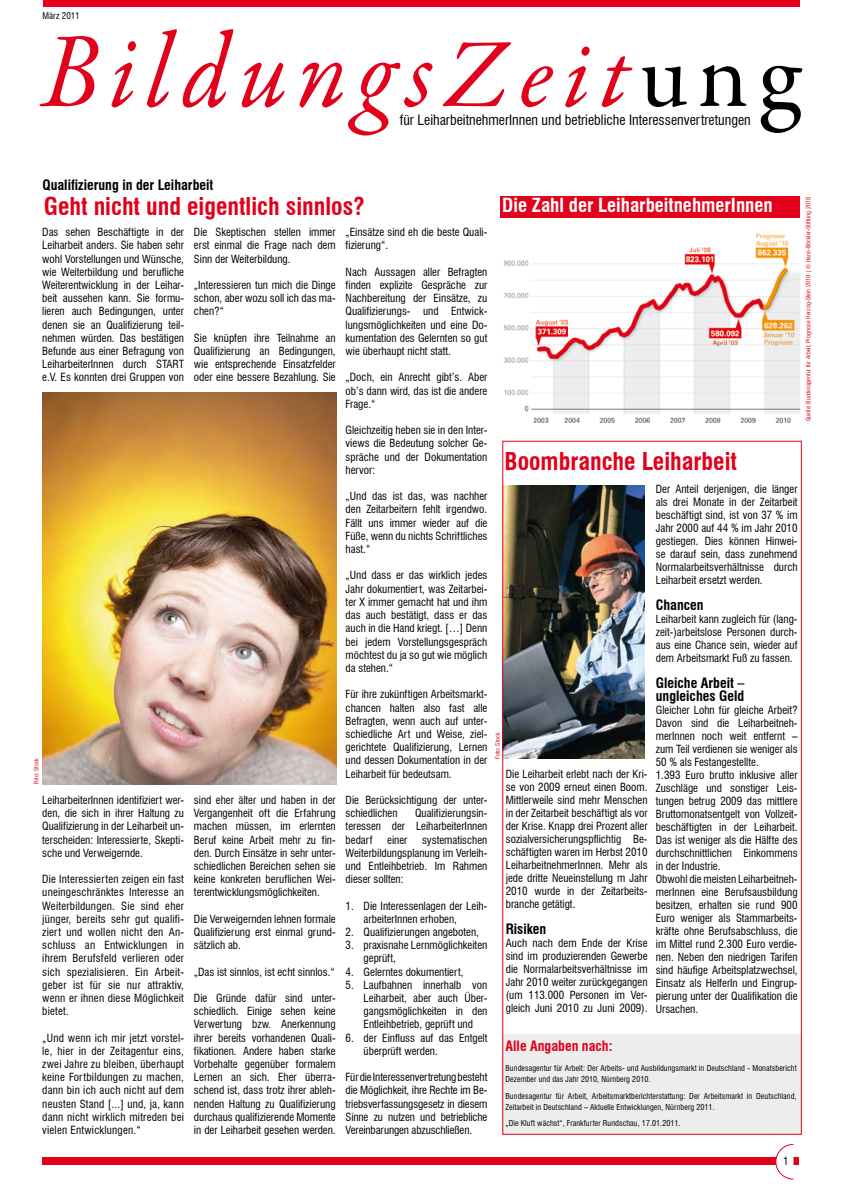
<style>
.page{position:relative;width:842px;height:1191px;background:#fff}
.page>*{position:absolute;margin:0;border:0;box-sizing:border-box;transform-origin:0 0}
.t1{font:italic 106.8px "Garamond Premr Pro";letter-spacing:.105em;color:#e2001a;scale:.92 1}
.t2{font:700 condensed 24px "Swiss 721 BT";color:#e2001a}
.t3{font:700 condensed 19px "Swiss 721 BT";color:#fff}
.t4{font:700 condensed 14px/13px "Swiss 721 BT";color:#000}
.t5{font:condensed 14px "Swiss 721 BT";color:#000}
.t6{font:700 condensed 14px "Swiss 721 BT";color:#e2001a}
.t7{font:condensed 11px/13.2px "Swiss 721 BT";color:#000;text-align:justify}
.t8{font:condensed 9px "Swiss 721 BT";color:#000}
.t9{font:condensed 8px/11px "Swiss 721 BT";letter-spacing:.01em;color:#000}
.t10{font:condensed 6px "Swiss 721 BT";letter-spacing:.01em;color:#e2001a}
.s1{font-size:98px}
.s2{font-style:normal;font-size:98px;color:#000}
</style>
<div class="page">
<div style="left:43px;top:1157px;width:756px;height:8px;background:#e2001a"></div>
<svg style="left:775px;top:1143px;width:19px;height:37px"></svg>
<img style="left:503px;top:233px;width:298px;height:190px">
<div style="left:43px;top:0;width:756px;height:7px;background:#e2001a"></div>
<div style="left:502px;top:1034px;width:299px;height:100px;background:#eceded"></div>
<img style="left:504px;top:486px;width:140px;height:272px">
<img style="left:43px;top:392px;width:293px;height:392px">
<div style="left:496px;top:217px;width:175px;height:40px;background:#fff"></div>
<div style="left:500px;top:196px;width:299px;height:21px;background:#e2001a"></div>
<p class="t8" style="left:43px;top:10px;width:39px">März 2011</p>
<h1 class="t1" style="left:43px;top:5px;width:824px">Bildungs<span class="s1">Zeit</span><span class="s2">ung</span></h1>
<p class="t5" style="left:400px;top:111px;width:352px">für LeiharbeitnehmerInnen und betriebliche Interessenvertretungen</p>
<p class="t4" style="left:43px;top:178px;width:172px">Qualifizierung in der Leiharbeit</p>
<h2 class="t2" style="left:44px;top:192px;width:323px">Geht nicht und eigentlich sinnlos?</h2>
<h3 class="t3" style="left:502px;top:194px;width:272px">Die Zahl der LeiharbeitnehmerInnen</h3>
<p class="t7" style="left:42px;top:225px;width:143px">Das sehen Beschäftigte in der Leiharbeit anders. Sie haben sehr wohl Vorstellungen und Wünsche, wie Weiterbildung und berufliche Weiterentwicklung in der Leihar&shy;beit aussehen kann. Sie formu&shy;lieren auch Bedingungen, unter denen sie an Qualifizierung teil&shy;nehmen würden. Das bestätigen Befunde aus einer Befragung von LeiharbeiterInnen durch START e.V. Es konnten drei Gruppen von</p>
<p class="t7" style="left:194px;top:225px;width:143px">Die Skeptischen stellen immer erst einmal die Frage nach dem Sinn der Weiterbildung.</p>
<p class="t7" style="left:194px;top:278px;width:143px">„Interessieren tun mich die Dinge schon, aber wozu soll ich das ma&shy;chen?“</p>
<p class="t7" style="left:194px;top:331px;width:143px">Sie knüpfen ihre Teilnahme an Qualifizierung an Bedingungen, wie entsprechende Einsatzfelder oder eine bessere Bezahlung. Sie</p>
<p class="t10" style="left:33px;top:784px;width:28px;rotate:-90deg">Foto: Stock</p>
<p class="t7" style="left:42px;top:793px;width:143px">LeiharbeiterInnen identifiziert wer&shy;den, die sich in ihrer Haltung zu Qualifizierung in der Leiharbeit un&shy;terscheiden: Interessierte, Skepti&shy;sche und Verweigernde.</p>
<p class="t7" style="left:42px;top:872px;width:143px">Die Interessierten zeigen ein fast uneingeschränktes Interesse an Weiterbildungen. Sie sind eher jünger, bereits sehr gut qualifi&shy;ziert und wollen nicht den An&shy;schluss an Entwicklungen in ihrem Berufsfeld verlieren oder sich spezialisieren. Ein Arbeit&shy;geber ist für sie nur attraktiv, wenn er ihnen diese Möglichkeit bietet.</p>
<p class="t7" style="left:42px;top:1031px;width:143px">„Und wenn ich mir jetzt vorstel&shy;le, hier in der Zeitagentur eins, zwei Jahre zu bleiben, überhaupt keine Fortbildungen zu machen, dann bin ich auch nicht auf dem neusten Stand [...] und, ja, kann dann nicht wirklich mitreden bei vielen Entwicklungen.“</p>
<p class="t7" style="left:194px;top:793px;width:143px">sind eher älter und haben in der Vergangenheit oft die Erfahrung machen müssen, im erlernten Beruf keine Arbeit mehr zu fin&shy;den. Durch Einsätze in sehr unter&shy;schiedlichen Bereichen sehen sie keine konkreten beruflichen Wei&shy;terentwicklungsmöglichkeiten.</p>
<p class="t7" style="left:194px;top:912px;width:143px">Die Verweigernden lehnen formale Qualifizierung erst einmal grund&shy;sätzlich ab.</p>
<p class="t7" style="left:194px;top:965px;width:142px">„Das ist sinnlos, ist echt sinnlos.“</p>
<p class="t7" style="left:194px;top:991px;width:143px">Die Gründe dafür sind unter&shy;schiedlich. Einige sehen keine Verwertung bzw. Anerkennung ihrer bereits vorhandenen Quali&shy;fikationen. Andere haben starke Vorbehalte gegenüber formalem Lernen an sich. Eher überra&shy;schend ist, dass trotz ihrer ableh&shy;nenden Haltung zu Qualifizierung durchaus qualifizierende Momente in der Leiharbeit gesehen werden.</p>
<p class="t7" style="left:346px;top:225px;width:143px">„Einsätze sind eh die beste Quali&shy;fizierung“.</p>
<p class="t7" style="left:346px;top:265px;width:143px">Nach Aussagen aller Befragten finden explizite Gespräche zur Nachbereitung der Einsätze, zu Qualifizierungs- und Entwick&shy;lungsmöglichkeiten und eine Do&shy;kumentation des Gelernten so gut wie überhaupt nicht statt.</p>
<p class="t7" style="left:346px;top:371px;width:143px">„Doch, ein Anrecht gibt’s. Aber ob’s dann wird, das ist die andere Frage.“</p>
<p class="t7" style="left:346px;top:423px;width:143px">Gleichzeitig heben sie in den Inter&shy;views die Bedeutung solcher Ge&shy;spräche und der Dokumentation hervor:</p>
<p class="t7" style="left:346px;top:489px;width:143px">„Und das ist das, was nachher den Zeitarbeitern fehlt irgendwo.<br>Fällt uns immer wieder auf die Füße, wenn du nichts Schriftliches hast.“</p>
<p class="t7" style="left:346px;top:569px;width:143px">„Und dass er das wirklich jedes Jahr dokumentiert, was Zeitarbei&shy;ter X immer gemacht hat und ihm das auch bestätigt, dass er das auch in die Hand kriegt. […] Denn bei jedem Vorstellungsgespräch möchtest du ja so gut wie möglich da stehen.“</p>
<p class="t7" style="left:346px;top:687px;width:143px">Für ihre zukünftigen Arbeitsmarkt&shy;chancen halten also fast alle Befragten, wenn auch auf unter&shy;schiedliche Art und Weise, ziel&shy;gerichtete Qualifizierung, Lernen und dessen Dokumentation in der Leiharbeit für bedeutsam.</p>
<p class="t7" style="left:346px;top:793px;width:143px">Die Berücksichtigung der unter&shy;schiedlichen</p>
<h2 class="t2" style="left:505px;top:447px;width:234px">Boombranche Leiharbeit</h2>
<p class="t7" style="left:656px;top:482px;width:143px">Der Anteil derjenigen, die länger als drei Monate in der Zeitarbeit beschäftigt sind, ist von 37 % im Jahr 2000 auf 44 % im Jahr 2010 gestiegen. Dies können Hinwei&shy;se darauf sein, dass zunehmend Normalarbeitsverhältnisse durch Leiharbeit ersetzt werden.</p>
<p class="t4" style="left:656px;top:598px;width:49px">Chancen</p>
<p class="t7" style="left:656px;top:612px;width:143px">Leiharbeit kann zugleich für (lang&shy;zeit-)arbeitslose Personen durch&shy;aus eine Chance sein, wieder auf dem Arbeitsmarkt Fuß zu fassen.</p>
<p class="t4" style="left:656px;top:676px;width:90px">Gleiche Arbeit – ungleiches Geld</p>
<p class="t7" style="left:656px;top:703px;width:143px;text-align:left">Gleicher Lohn für gleiche Arbeit?<br>Davon sind die Leiharbeitneh&shy;merInnen noch weit entfernt – zum Teil verdienen sie weniger als<br>50 % als Festangestellte.<br>1.393 Euro brutto inklusive aller<br>Zuschläge und sonstiger Leis&shy;tungen betrug 2009 das mittlere<br>Bruttomonatsentgelt von Vollzeit&shy;beschäftigten in der Leiharbeit.<br>Das ist weniger als die Hälfte des durchschnittlichen Einkommens in der Industrie.<br>Obwohl die meisten Leiharbeitneh&shy;merInnen eine Berufsausbildung besitzen, erhalten sie rund 900<br>Euro weniger als Stammarbeits&shy;kräfte ohne Berufsabschluss, die im Mittel rund 2.300 Euro verdie&shy;nen. Neben den niedrigen Tarifen sind häufige Arbeitsplatzwechsel,<br>Einsatz als HelferIn und Eingrup&shy;pierung unter der Qualifikation die<br>Ursachen.</p>
<p class="t10" style="left:494px;top:758px;width:28px;rotate:-90deg">Foto: Stock</p>
<p class="t7" style="left:506px;top:767px;width:143px">Die Leiharbeit erlebt nach der Kri&shy;se von 2009 erneut einen Boom.<br>Mittlerweile sind mehr Menschen in der Zeitarbeit beschäftigt als vor der Krise. Knapp drei Prozent aller sozialversicherungspflichtig Be&shy;schäftigten waren im Herbst 2010<br>LeiharbeitnehmerInnen. Mehr als jede dritte Neueinstellung m Jahr 2010 wurde in der Zeitarbeits&shy;branche getätigt.</p>
<p class="t4" style="left:506px;top:922px;width:42px">Risiken</p>
<p class="t7" style="left:506px;top:936px;width:143px">Auch nach dem Ende der Krise sind im produzierenden Gewerbe die Normalarbeitsverhältnisse im Jahr 2010 weiter zurückgegangen (um 113.000 Personen im Ver&shy;gleich Juni 2010 zu Juni 2009).</p>
<p class="t7" style="left:346px;top:806px;width:143px;text-indent:69px">Qualifizierungsin&shy;teressen der LeiharbeiterInnen bedarf</p>
<p class="t7" style="left:346px;top:833px;width:143px;text-indent:76px">systematischen Weiterbildungsplanung im Verleih&shy;und Entleihbetrieb. Im Rahmen dieser sollten:</p>
<p class="t7" style="left:364px;top:899px;width:125px;text-indent:-18px">1. Die Interessenlagen der Leih&shy;arbeiterInnen erhoben,</p>
<p class="t7" style="left:346px;top:925px;width:135px">2. Qualifizierungen angeboten,</p>
<p class="t7" style="left:364px;top:938px;width:125px;text-indent:-18px">3. praxisnahe Lernmöglichkeiten geprüft,</p>
<p class="t7" style="left:346px;top:965px;width:119px">4. Gelerntes dokumentiert,</p>
<p class="t7" style="left:364px;top:978px;width:125px;text-indent:-18px">5. Laufbahnen innerhalb von Leiharbeit, aber auch Über&shy;gangsmöglichkeiten in den Entleihbetrieb, geprüft und</p>
<p class="t7" style="left:364px;top:1031px;width:125px;text-indent:-18px">6. der Einfluss auf das Entgelt überprüft werden.</p>
<p class="t7" style="left:346px;top:1070px;width:143px">Für die Interessenvertretung besteht die Möglichkeit, ihre Rechte im Be&shy;triebsverfassungsgesetz in diesem Sinne zu nutzen und betriebliche Vereinbarungen abzuschließen.</p>
<p class="t7" style="left:387px;top:833px;width:22px">einer</p>
<p class="t6" style="left:506px;top:1037px;width:108px">Alle Angaben nach:</p>
<p class="t9" style="left:506px;top:1062px;width:293px">Bundesagentur für Arbeit: Der Arbeits- und Ausbildungsmarkt in Deutschland - Monatsbericht<br>Dezember und das Jahr 2010, Nürnberg 2010.</p>
<p class="t9" style="left:506px;top:1090px;width:293px">Bundesagentur für Arbeit, Arbeitsmarktberichterstattung: Der Arbeitsmarkt in Deutschland,<br>Zeitarbeit in Deutschland – Aktuelle Entwicklungen, Nürnberg 2011.</p>
<p class="t9" style="left:506px;top:1117px;width:177px">„Die Kluft wächst“, Frankfurter Rundschau, 17.01.2011.</p>
<p class="t7" style="left:783px;top:1154px;width:7px">1</p>
<p class="t10" style="left:805px;top:421px;width:225px;rotate:-90deg">Quelle: Bundesagentur für Arbeit, Prognose Herzog-Stein 2010 | © Hans-Böckler-Stiftung 2010</p>
</div>
